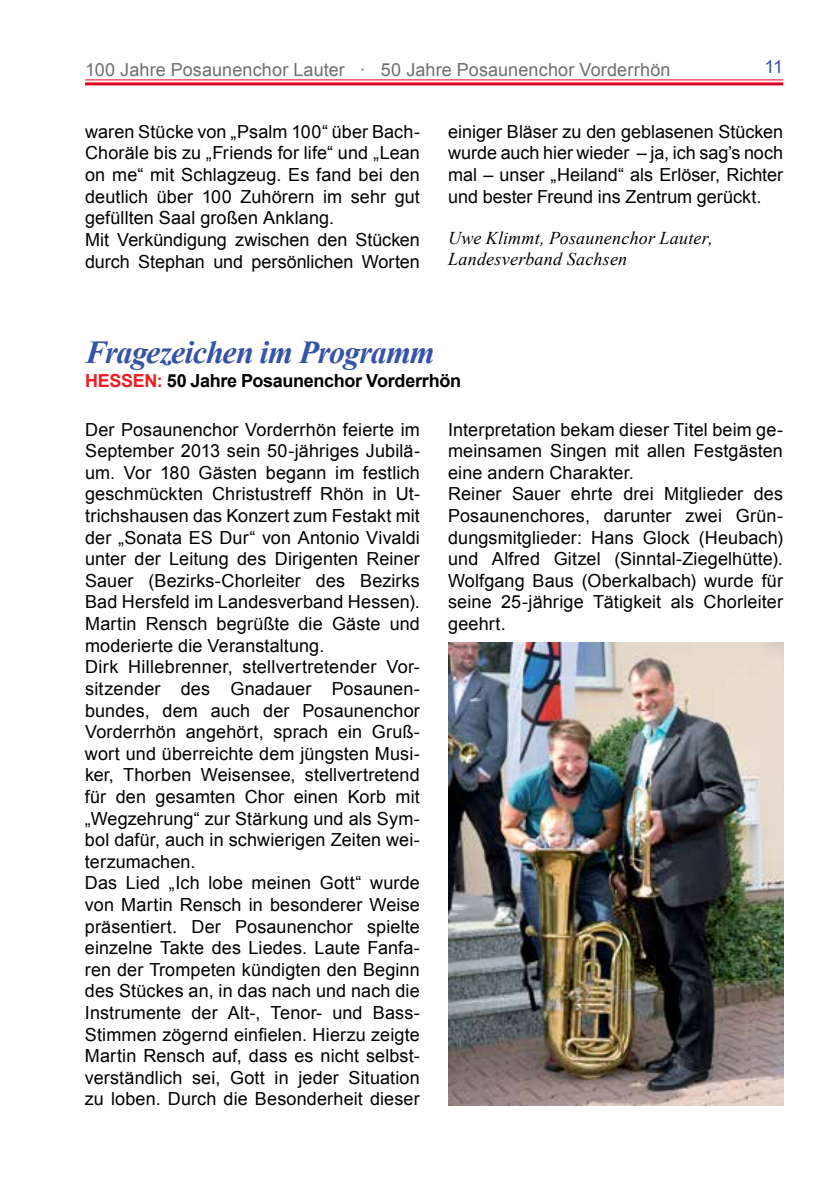
<style>
.page{position:relative;width:840px;height:1191px;background:#fff}
.page>*{position:absolute;margin:0;border:0;box-sizing:border-box;transform-origin:0 0}
.t1{font:italic 700 32px "Times New Roman";letter-spacing:-.03em;color:#3654a5}
.t2{font:18px/21.6px "Arial";letter-spacing:.005em;color:#000}
.t3{font:18px "Arial";letter-spacing:.005em;color:#6d6e71}
.t4{font:italic 18px/21.6px "Times New Roman";letter-spacing:.01em;color:#000}
.t5{font:700 18px "Arial";letter-spacing:-.02em;color:#000}
.t6{font:18px "Arial";color:#3654a5}
.s1{color:#ed1d24}
</style>
<div class="page">
<hr style="left:85px;top:79px;width:697px;height:1px;background:#e2001a">
<hr style="left:85px;top:82px;width:697px;height:3px;background:#e2001a">
<img style="left:448px;top:642px;width:334px;height:464px">
<p class="t3" style="left:85px;top:58px;width:586px">100 Jahre Posaunenchor Lauter · 50 Jahre Posaunenchor Vorderrhön</p>
<p class="t6" style="left:764px;top:55px;width:20px">11</p>
<p class="t2" style="left:85px;top:121px;width:336px">waren Stücke von „Psalm 100“ über Bach-Choräle bis zu „Friends for life“ und „Lean on me“ mit Schlagzeug. Es fand bei den deutlich über 100 Zuhörern im sehr gut gefüllten Saal großen Anklang.<br>Mit Verkündigung zwischen den Stücken durch Stephan und persönlichen Worten</p>
<p class="t2" style="left:448px;top:121px;width:336px;text-align:justify">einiger Bläser zu den geblasenen Stücken wurde auch hier wieder – ja, ich sag’s noch mal – unser „Heiland“ als Erlöser, Richter und bester Freund ins Zentrum gerückt.</p>
<p class="t4" style="left:448px;top:226px;width:266px">Uwe Klimmt, Posaunenchor Lauter,<br>Landesverband Sachsen</p>
<h1 class="t1" style="left:85px;top:330px;width:351px">Fragezeichen im Programm</h1>
<p class="t5" style="left:85px;top:368px;width:377px"><span class="s1">HESSEN:</span> 50 Jahre Posaunenchor Vorderrhön</p>
<p class="t2" style="left:85px;top:419px;width:336px">Der Posaunenchor Vorderrhön feierte im September 2013 sein 50-jähriges Jubilä&shy;um. Vor 180 Gästen begann im festlich geschmückten Christustreff Rhön in Ut&shy;trichshausen das Konzert zum Festakt mit der „Sonata ES Dur“ von Antonio Vivaldi unter der Leitung des Dirigenten Reiner Sauer (Bezirks-Chorleiter des Bezirks Bad Hersfeld im Landesverband Hessen).<br>Martin Rensch begrüßte die Gäste und moderierte die Veranstaltung.<br>Dirk Hillebrenner, stellvertretender Vor&shy;sitzender des Gnadauer Posaunen&shy;bundes, dem auch der Posaunenchor Vorderrhön angehört, sprach ein Gruß&shy;wort und überreichte dem jüngsten Musi&shy;ker, Thorben Weisensee, stellvertretend für den gesamten Chor einen Korb mit „Wegzehrung“ zur Stärkung und als Sym&shy;bol dafür, auch in schwierigen Zeiten wei&shy;terzumachen.<br>Das Lied „Ich lobe meinen Gott“ wurde von Martin Rensch in besonderer Weise präsentiert. Der Posaunenchor spielte einzelne Takte des Liedes. Laute Fanfa&shy;ren der Trompeten kündigten den Beginn des Stückes an, in das nach und nach die Instrumente der Alt-, Tenor- und Bass-Stimmen zögernd einfielen. Hierzu zeigte Martin Rensch auf, dass es nicht selbst&shy;verständlich sei, Gott in jeder Situation zu loben. Durch die Besonderheit dieser</p>
<p class="t2" style="left:448px;top:419px;width:336px">Interpretation bekam dieser Titel beim ge&shy;meinsamen Singen mit allen Festgästen eine andern Charakter.<br>Reiner Sauer ehrte drei Mitglieder des Posaunenchores, darunter zwei Grün&shy;dungsmitglieder: Hans Glock (Heubach) und Alfred Gitzel (Sinntal-Ziegelhütte).<br>Wolfgang Baus (Oberkalbach) wurde für seine 25-jährige Tätigkeit als Chorleiter geehrt.</p>
</div>
